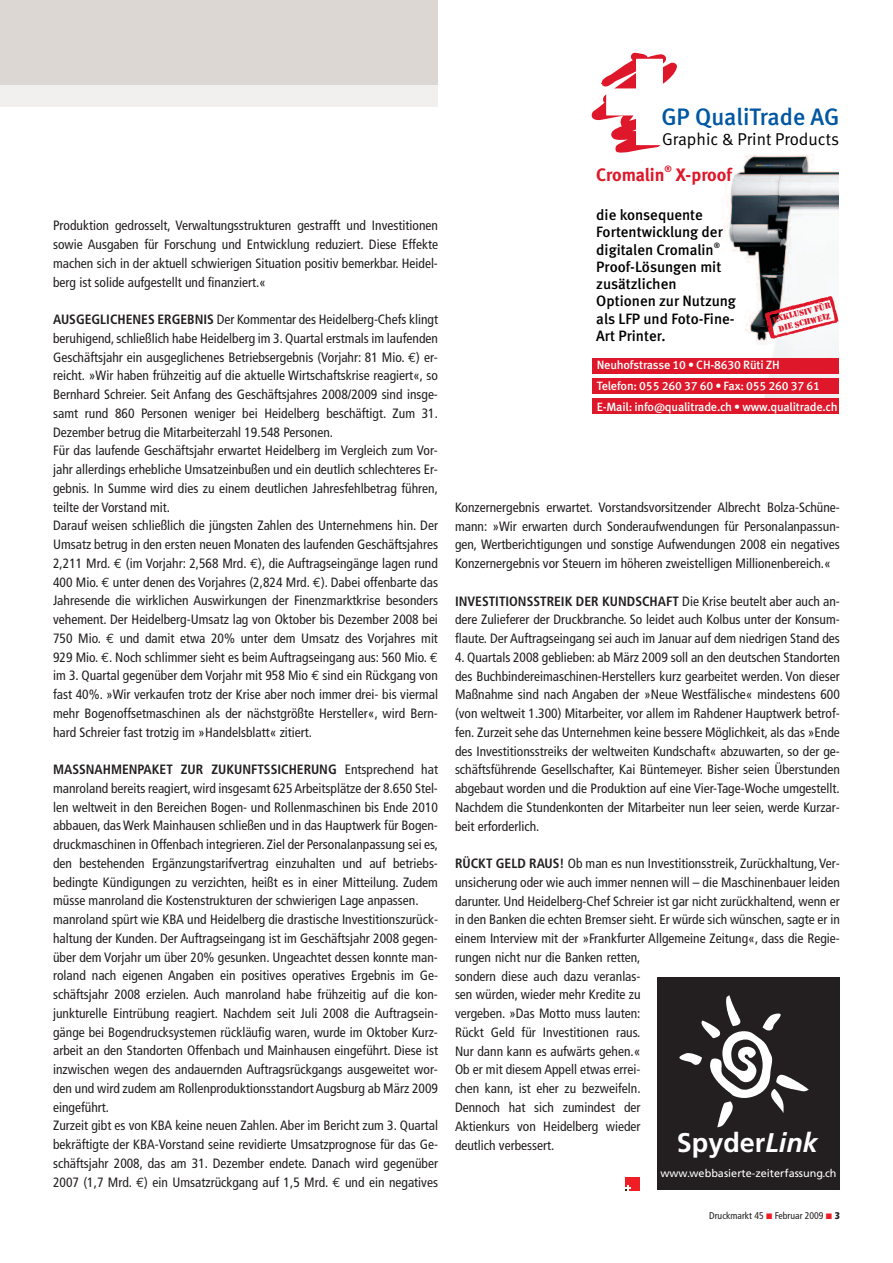
<style>
.page{position:relative;width:893px;height:1263px;background:#fff}
.page>*{position:absolute;margin:0;border:0;box-sizing:border-box;transform-origin:0 0}
.t1{font:27px "Frutiger Bold+GVOCAV";color:#fff}
.t2{font:23.85px "Meta Medium LF Roman+SPIIZV";color:#0157a2}
.t3{font:18px "Meta Bold LF Roman+ORQMCN";color:#de182a}
.t4{font:17.1px "Meta Normal LF Roman+ZYDMQF";color:#000}
.t5{font:15px/17.2px "Meta Medium LF Roman+SPIIZV";color:#000}
.t6{font:condensed 13.5px/18.8px "Frutiger";color:#231f20;text-align:justify}
.t7{font:12px/20.5px "Meta Medium LF Roman+SPIIZV";letter-spacing:-.015em;color:#fff}
.t8{font:10.8px "Frutiger Roman+SGCBOD";color:#fff}
.t9{font:condensed 9.75px "Frutiger";color:#231f20}
.t10{font:9px "Meta Bold LF Roman+ORQMCN";color:#de182a}
.t11{font:8.7px/10.2px "Stencil+LMYXAV";color:#de182a;text-align:center}
.t12{font:7.5px "Meta Medium LF Roman+SPIIZV";color:#000}
.s1{font-weight:700}
.s2{font-family:"Euro Mono";font-stretch:normal}
.s3{font-family:"Frutiger Bold Italic+IZVLOL"}
.s4{font-weight:900}
</style>
<div class="page">
<svg style="left:591px;top:52px;width:86px;height:101px"></svg>
<img style="left:722px;top:154px;width:116px;height:244px">
<div style="left:592px;top:398px;width:246px;height:16px;background:#de182a"></div>
<div style="left:592px;top:378px;width:246px;height:16px;background:#de182a"></div>
<div style="left:592px;top:358px;width:246px;height:15px;background:#de182a"></div>
<svg style="left:765px;top:296px;width:73px;height:43px"></svg>
<div style="left:0;top:0;width:438px;height:85px;background:#ddd7d4"></div>
<div style="left:0;top:85px;width:438px;height:21px;background:#f1f0ef"></div>
<div style="left:657px;top:977px;width:182px;height:213px;background:#231f20"></div>
<svg style="left:679px;top:995px;width:130px;height:132px"></svg>
<div style="left:625px;top:1177px;width:14px;height:13px;background:#ee1e24"></div>
<svg style="left:625px;top:1185px;width:5px;height:6px"></svg>
<p class="t6" style="left:53px;top:217px;width:386px">Produktion gedrosselt, Verwaltungsstrukturen gestrafft und Investitionen sowie Ausgaben für Forschung und Entwicklung reduziert. Diese Effekte machen sich in der aktuell schwierigen Situation positiv bemerkbar. Heidel&shy;berg ist solide aufgestellt und finanziert.«</p>
<p class="t6" style="left:53px;top:311px;width:386px;text-align:left"><span class="s1">AUSGEGLICHENES ERGEBNIS</span> Der Kommentar des Heidelberg-Chefs klingt beruhigend, schließlich habe Heidelberg im 3. Quartal erstmals im laufenden Geschäftsjahr ein ausgeglichenes Betriebsergebnis (Vorjahr: 81 Mio. <span class="s2">€</span>) er&shy;reicht. »Wir haben frühzeitig auf die aktuelle Wirtschaftskrise reagiert«, so Bernhard Schreier. Seit Anfang des Geschäftsjahres 2008/2009 sind insge&shy;samt rund 860 Personen weniger bei Heidelberg beschäftigt. Zum 31.<br>Dezember betrug die Mitarbeiterzahl 19.548 Personen.<br>Für das laufende Geschäftsjahr erwartet Heidelberg im Vergleich zum Vor&shy;jahr allerdings erhebliche Umsatzeinbußen und ein deutlich schlechteres Er&shy;gebnis. In Summe wird dies zu einem deutlichen Jahresfehlbetrag führen, teilte der Vorstand mit.<br>Darauf weisen schließlich die jüngsten Zahlen des Unternehmens hin. Der Umsatz betrug in den ersten neuen Monaten des laufenden Geschäftsjahres 2,211 Mrd. <span class="s2">€</span> (im Vorjahr: 2,568 Mrd. <span class="s2">€</span>), die Auftragseingänge lagen rund 400 Mio. <span class="s2">€</span> unter denen des Vorjahres (2,824 Mrd. <span class="s2">€</span>). Dabei offenbarte das Jahresende die wirklichen Auswirkungen der Finenzmarktkrise besonders vehement. Der Heidelberg-Umsatz lag von Oktober bis Dezember 2008 bei 750 Mio. <span class="s2">€</span> und damit etwa 20% unter dem Umsatz des Vorjahres mit 929 Mio. <span class="s2">€</span>. Noch schlimmer sieht es beim Auftragseingang aus: 560 Mio. <span class="s2">€ </span>im 3. Quartal gegenüber dem Vorjahr mit 958 Mio <span class="s2">€</span> sind ein Rückgang von fast 40%. »Wir verkaufen trotz der Krise aber noch immer drei- bis viermal mehr Bogenoffsetmaschinen als der nächstgrößte Hersteller«, wird Bern&shy;hard Schreier fast trotzig im »Handelsblatt« zitiert.</p>
<p class="t6" style="left:53px;top:761px;width:386px;text-align:left"><span class="s1">MASSNAHMENPAKET ZUR ZUKUNFTSSICHERUNG</span> Entsprechend hat manroland bereits reagiert, wird insgesamt 625Arbeitsplätze der 8.650 Stel&shy;len weltweit in den Bereichen Bogen- und Rollenmaschinen bis Ende 2010 abbauen, das Werk Mainhausen schließen und in das Hauptwerk für Bogen&shy;druckmaschinen in Offenbach integrieren. Ziel der Personalanpassung sei es, den bestehenden Ergänzungstarifvertrag einzuhalten und auf betriebs&shy;bedingte Kündigungen zu verzichten, heißt es in einer Mitteilung. Zudem müsse manroland die Kostenstrukturen der schwierigen Lage anpassen. manroland spürt wie KBA und Heidelberg die drastische Investitionszurück&shy;haltung der Kunden. Der Auftragseingang ist im Geschäftsjahr 2008 gegen&shy;über dem Vorjahr um über 20% gesunken. Ungeachtet dessen konnte man&shy;roland nach eigenen Angaben ein positives operatives Ergebnis im Ge&shy;schäftsjahr 2008 erzielen. Auch manroland habe frühzeitig auf die kon&shy;junkturelle Eintrübung reagiert. Nachdem seit Juli 2008 die Auftragsein&shy;gänge bei Bogendrucksystemen rückläufig waren, wurde im Oktober Kurz&shy;arbeit an den Standorten Offenbach und Mainhausen eingeführt. Diese ist inzwischen wegen des andauernden Auftragsrückgangs ausgeweitet wor&shy;den und wird zudem am Rollenproduktionsstandort Augsburg ab März 2009 eingeführt.<br>Zurzeit gibt es von KBA keine neuen Zahlen. Aber im Bericht zum 3. Quartal bekräftigte der KBA-Vorstand seine revidierte Umsatzprognose für das Ge&shy;schäftsjahr 2008, das am 31. Dezember endete. Danach wird gegenüber 2007 (1,7 Mrd. <span class="s2">€</span>) ein Umsatzrückgang auf 1,5 Mrd. <span class="s2">€</span> und ein negatives</p>
<h2 class="t2" style="left:661px;top:108px;width:180px">GP QualiTrade AG</h2>
<p class="t4" style="left:662px;top:133px;width:179px">Graphic &amp; Print Products</p>
<p class="t10" style="left:665px;top:166px;width:9px">®</p>
<p class="t5" style="left:596px;top:208px;width:141px">die konsequente<br>Fortentwicklung der digitalen Cromalin<br>Proof-Lösungen mit zusätzlichen<br>Optionen zur Nutzung als LFP und Foto-Fine-<br>Art Printer.</p>
<h3 class="t3" style="left:596px;top:168px;width:137px">Cromalin X-proof</h3>
<p class="t12" style="left:714px;top:242px;width:8px">®</p>
<p class="t11" style="left:772px;top:315px;width:61px;rotate:-15deg">Exklusiv für die Schweiz</p>
<p class="t7" style="left:597px;top:356px;width:242px">Neuhofstrasse 10 • CH-8630 Rüti ZH<br>Telefon: 055 260 37 60 • Fax: 055 260 37 61<br>E-Mail: info@qualitrade.ch • www.qualitrade.ch</p>
<p class="t6" style="left:455px;top:499px;width:386px">Konzernergebnis erwartet. Vorstandsvorsitzender Albrecht Bolza-Schüne&shy;mann: »Wir erwarten durch Sonderaufwendungen für Personalanpassun&shy;gen, Wertberichtigungen und sonstige Aufwendungen 2008 ein negatives Konzernergebnis vor Steuern im höheren zweistelligen Millionenbereich.«</p>
<p class="t6" style="left:455px;top:593px;width:386px"><span class="s1">INVESTITIONSSTREIK DER KUNDSCHAFT</span> Die Krise beutelt aber auch an&shy;dere Zulieferer der Druckbranche. So leidet auch Kolbus unter der Konsum&shy;flaute. Der Auftragseingang sei auch im Januar auf dem niedrigen Stand des</p>
<p class="t6" style="left:455px;top:649px;width:386px">4. Quartals 2008 geblieben: ab März 2009 soll an den deutschen Standorten des Buchbindereimaschinen-Herstellers kurz gearbeitet werden. Von dieser Maßnahme sind nach Angaben der »Neue Westfälische« mindestens 600 (von weltweit 1.300) Mitarbeiter, vor allem im Rahdener Hauptwerk betrof&shy;fen. Zurzeit sehe das Unternehmen keine bessere Möglichkeit, als das »Ende des Investitionsstreiks der weltweiten Kundschaft« abzuwarten, so der ge&shy;schäftsführende Gesellschafter, Kai Büntemeyer. Bisher seien Überstunden abgebaut worden und die Produktion auf eine Vier-Tage-Woche umgestellt.<br>Nachdem die Stundenkonten der Mitarbeiter nun leer seien, werde Kurzar&shy;beit erforderlich.</p>
<p class="t6" style="left:455px;top:855px;width:386px;text-align:left"><span class="s1">RÜCKT GELD RAUS!</span> Ob man es nun Investitionsstreik, Zurückhaltung, Ver&shy;unsicherung oder wie auch immer nennen will – die Maschinenbauer leiden darunter. Und Heidelberg-Chef Schreier ist gar nicht zurückhaltend, wenn er in den Banken die echten Bremser sieht. Er würde sich wünschen, sagte er in einem Interview mit der »Frankfurter Allgemeine Zeitung«, dass die Regie&shy;rungen nicht nur die Banken retten,<br>sondern diese auch dazu veranlas-<br>sen würden, wieder mehr Kredite zu<br>vergeben. »Das Motto muss lauten:<br>Rückt Geld für Investitionen raus.<br>Nur dann kann es aufwärts gehen.«<br>Ob er mit diesem Appell etwas errei-<br>chen kann, ist eher zu bezweifeln.<br>Dennoch hat sich zumindest der<br>Aktienkurs von Heidelberg wieder<br>deutlich verbessert.</p>
<h1 class="t1" style="left:677px;top:1131px;width:143px">Spyder<span class="s3">Link</span></h1>
<p class="t8" style="left:660px;top:1169px;width:178px">www.webbasierte-zeiterfassung.ch</p>
<p class="t9" style="left:709px;top:1212px;width:132px">Druckmarkt 45 Februar 2009 <span class="s4">3</span></p>
</div>
